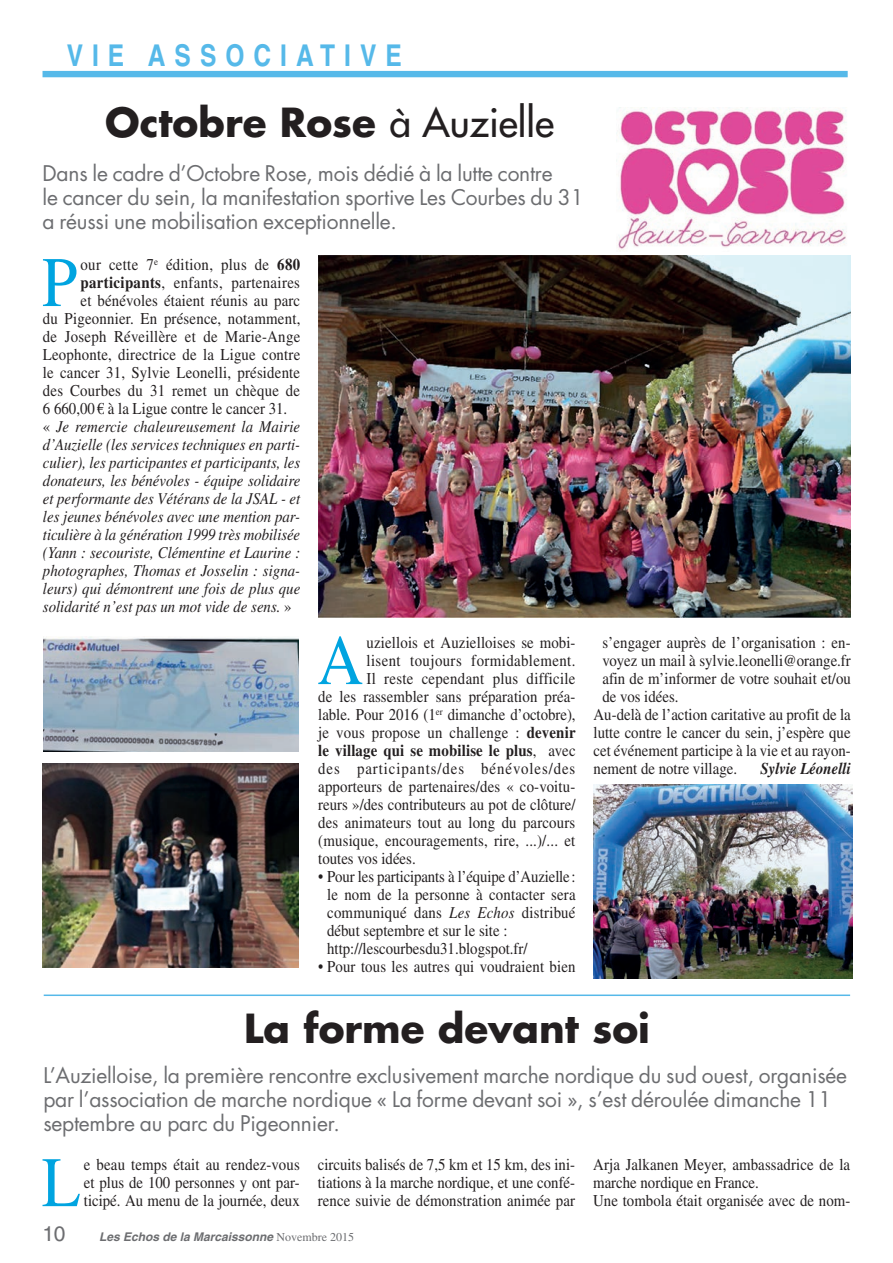
<style>
.page{position:relative;width:893px;height:1263px;background:#fff}
.page>*{position:absolute;margin:0;border:0;box-sizing:border-box;transform-origin:0 0}
.t1{font:70.95px "Times";color:#00a4e0;scale:.9 1}
.t2{font:700 39px "Futura";color:#231f20}
.t3{font:700 condensed 30px "Helvetica";letter-spacing:.3em;color:#56b9e9}
.t4{font:21px/24px "Futura";letter-spacing:-.01em;color:#6c6d70}
.t5{font:21px "Helvetica";color:#6c6d70}
.t6{font:16.5px/18px "Times";letter-spacing:.01em;color:#231f20;scale:.9 1}
.t7{font:italic 16.5px "Times";color:#231f20;scale:.9 1}
.t8{font:700 16.5px "Times";letter-spacing:.01em;color:#231f20;scale:.9 1}
.t9{font:16.5px "Times";letter-spacing:.06em;color:#231f20;scale:.9 1}
.t10{font:italic 700 16.5px "Times";color:#231f20;scale:.9 1}
.t11{font:italic 700 12px "Helvetica";color:#6c6d70}
.s1{font-weight:400}
.s2{font-weight:700}
.s3{font-style:normal}
.s4{font-style:italic}
.s5{font-family:"Times";font-weight:400;font-style:normal}
</style>
<div class="page">
<div style="left:43px;top:71px;width:805px;height:6px;background:#56b9e9"></div>
<img style="left:43px;top:637px;width:256px;height:115px">
<img style="left:43px;top:764px;width:256px;height:203px">
<img style="left:318px;top:255px;width:533px;height:362px">
<img style="left:616px;top:107px;width:231px;height:144px">
<img style="left:594px;top:785px;width:258px;height:194px">
<hr style="left:44px;top:994px;width:806px;height:2px;background:#56b9e9">
<h3 class="t3" style="left:67px;top:37px;width:337px">VIE ASSOCIATIVE</h3>
<h2 class="t2" style="left:105px;top:97px;width:451px">Octobre Rose <span class="s1">à Auzielle</span></h2>
<p class="t4" style="left:43px;top:161px;width:543px">Dans le cadre d’Octobre Rose, mois dédié à la lutte contre<br>le cancer du sein, la manifestation sportive Les Courbes du 31 a réussi une mobilisation exceptionnelle.</p>
<h1 class="t1" style="left:42px;top:242px;width:41px">P</h1>
<p class="t6" style="left:81px;top:255px;width:245px">our cette 7<sup>e</sup> édition, plus de <span class="s2">680</span></p>
<p class="t6" style="left:81px;top:273px;width:245px"><span class="s2">participants</span>, enfants, partenaires</p>
<p class="t6" style="left:81px;top:291px;width:246px">et bénévoles étaient réunis au parc</p>
<p class="t6" style="left:43px;top:309px;width:288px">du Pigeonnier. En présence, notamment,</p>
<p class="t6" style="left:43px;top:327px;width:287px">de Joseph Réveillère et de Marie-Ange</p>
<p class="t6" style="left:43px;top:345px;width:287px">Leophonte, directrice de la Ligue contre</p>
<p class="t6" style="left:43px;top:363px;width:287px">le cancer 31, Sylvie Leonelli, présidente</p>
<p class="t6" style="left:43px;top:381px;width:287px">des Courbes du 31 remet un chèque de</p>
<p class="t6" style="left:43px;top:399px;width:273px">6 660,00 € à la Ligue contre le cancer 31.</p>
<p class="t7" style="left:43px;top:417px;width:287px"><span class="s3">«</span> Je remercie chaleureusement la Mairie</p>
<p class="t7" style="left:43px;top:435px;width:287px">d’Auzielle (les services techniques en parti-</p>
<p class="t7" style="left:43px;top:453px;width:287px">culier), les participantes et participants, les</p>
<p class="t7" style="left:43px;top:471px;width:287px">donateurs, les bénévoles - équipe solidaire</p>
<p class="t7" style="left:43px;top:489px;width:287px">et performante des Vétérans de la JSAL - et</p>
<p class="t7" style="left:43px;top:507px;width:287px">les jeunes bénévoles avec une mention par-</p>
<p class="t7" style="left:43px;top:525px;width:287px">ticulière à la génération 1999 très mobilisée</p>
<p class="t7" style="left:43px;top:543px;width:287px">(Yann : secouriste, Clémentine et Laurine :</p>
<p class="t7" style="left:43px;top:561px;width:287px">photographes, Thomas et Josselin : signa-</p>
<p class="t7" style="left:43px;top:579px;width:287px">leurs) qui démontrent une fois de plus que</p>
<p class="t7" style="left:43px;top:597px;width:278px">solidarité n’est pas un mot vide de sens. <span class="s3">»</span></p>
<h1 class="t1" style="left:317px;top:620px;width:53px">A</h1>
<p class="t6" style="left:367px;top:633px;width:234px">uziellois et Auzielloises se mobi-</p>
<p class="t6" style="left:367px;top:651px;width:234px">lisent toujours formidablement.</p>
<p class="t6" style="left:367px;top:669px;width:234px">Il reste cependant plus difficile</p>
<p class="t6" style="left:318px;top:687px;width:287px">de les rassembler sans préparation préa-</p>
<p class="t6" style="left:318px;top:705px;width:287px">lable. Pour 2016 (1<sup>er</sup> dimanche d’octobre),</p>
<p class="t6" style="left:318px;top:723px;width:287px">je vous propose un challenge : <span class="s2">devenir</span></p>
<p class="t8" style="left:318px;top:741px;width:287px">le village qui se mobilise le plus<span class="s1">, avec</span></p>
<p class="t9" style="left:318px;top:759px;width:287px">des participants/des bénévoles/des</p>
<p class="t6" style="left:318px;top:777px;width:287px">apporteurs de partenaires/des « co-voitu-</p>
<p class="t6" style="left:318px;top:795px;width:287px">reurs »/des contributeurs au pot de clôture/</p>
<p class="t6" style="left:318px;top:813px;width:287px">des animateurs tout au long du parcours</p>
<p class="t6" style="left:318px;top:831px;width:287px">(musique, encouragements, rire, ...)/... et</p>
<p class="t6" style="left:318px;top:849px;width:110px">toutes vos idées.</p>
<p class="t6" style="left:327px;top:867px;width:278px;text-indent:-9px">• Pour les participants à l’équipe d’Auzielle : le nom de la personne à contacter sera communiqué dans <span class="s4">Les Echos</span> distribué début septembre et sur le site : http://lescourbesdu31.blogspot.fr/</p>
<p class="t6" style="left:318px;top:957px;width:287px">• Pour tous les autres qui voudraient bien</p>
<p class="t6" style="left:602px;top:633px;width:277px">s’engager auprès de l’organisation : en-</p>
<p class="t6" style="left:602px;top:651px;width:277px">voyez un mail à sylvie.leonelli@orange.fr</p>
<p class="t6" style="left:602px;top:669px;width:277px">afin de m’informer de votre souhait et/ou</p>
<p class="t6" style="left:602px;top:687px;width:86px">de vos idées.</p>
<p class="t6" style="left:594px;top:705px;width:287px">Au-delà de l’action caritative au profit de la</p>
<p class="t6" style="left:594px;top:723px;width:287px">lutte contre le cancer du sein, j’espère que</p>
<p class="t6" style="left:594px;top:741px;width:287px">cet événement participe à la vie et au rayon-</p>
<p class="t6" style="left:594px;top:759px;width:161px">nement de notre village.</p>
<p class="t10" style="left:760px;top:759px;width:102px">Sylvie Léonelli</p>
<h2 class="t2" style="left:244px;top:1002px;width:407px">La forme devant soi</h2>
<p class="t4" style="left:43px;top:1064px;width:805px">L’Auzielloise, la première rencontre exclusivement marche nordique du sud ouest, organisée par l’association de marche nordique « La forme devant soi », s’est déroulée dimanche 11 septembre au parc du Pigeonnier.</p>
<h1 class="t1" style="left:42px;top:1142px;width:45px">L</h1>
<p class="t6" style="left:84px;top:1155px;width:241px;text-align:justify">e beau temps était au rendez-vous et plus de 100 personnes y ont par&shy;ticipé. Au menu de la journée, deux</p>
<p class="t6" style="left:318px;top:1155px;width:287px;text-align:justify">circuits balisés de 7,5 km et 15 km, des ini&shy;tiations à la marche nordique, et une confé&shy;rence suivie de démonstration animée par</p>
<p class="t6" style="left:593px;top:1155px;width:287px">Arja Jalkanen Meyer, ambassadrice de la marche nordique en France.<br>Une tombola était organisée avec de nom-</p>
<p class="t5" style="left:43px;top:1221px;width:25px">10</p>
<p class="t11" style="left:99px;top:1229px;width:257px">Les Echos de la Marcaissonne <span class="s5">Novembre 2015</span></p>
</div>
